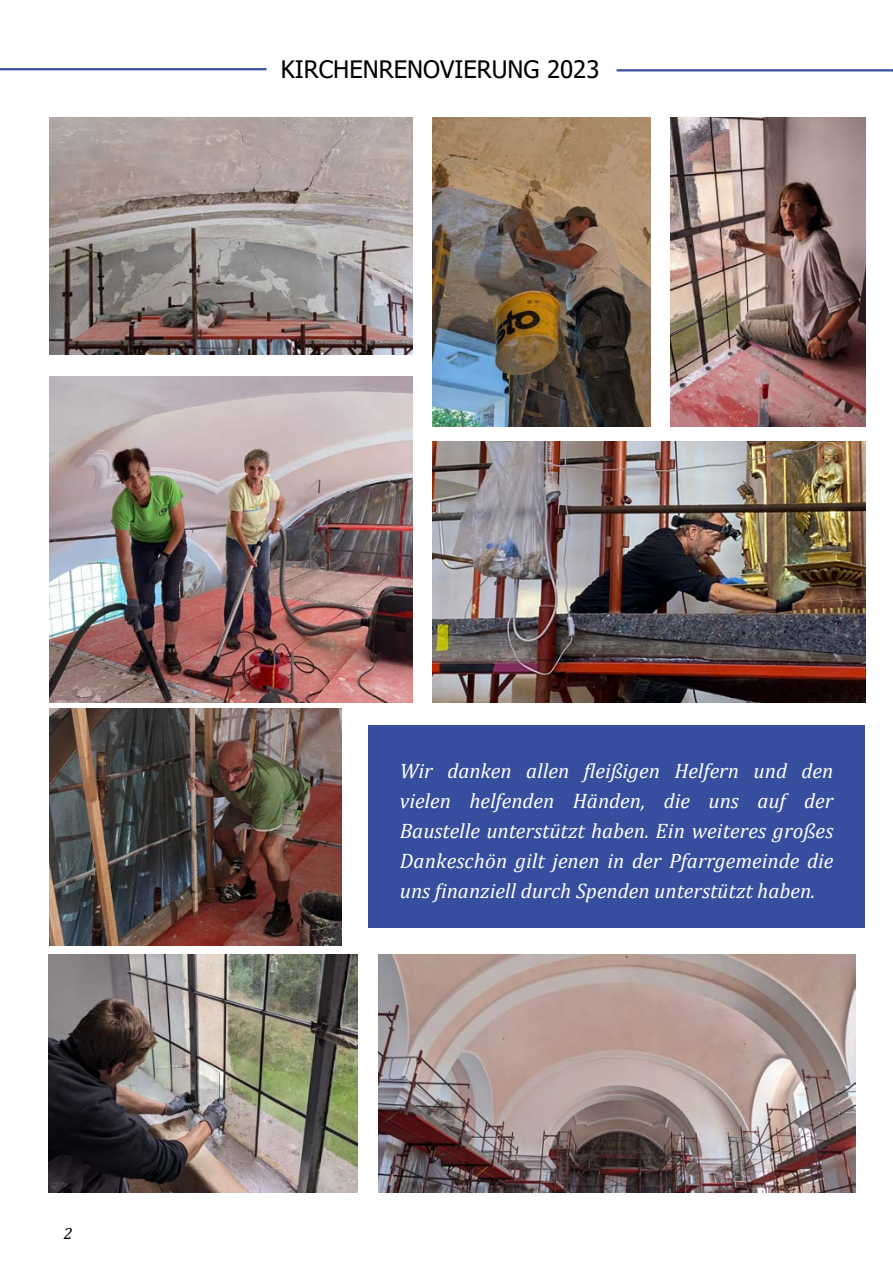
<style>
.page{position:relative;width:893px;height:1263px;background:#fff}
.page>*{position:absolute;margin:0;border:0;box-sizing:border-box;transform-origin:0 0}
.t1{font:24px "Tahoma";color:#000}
.Fließtext_neu{font:italic 21px/30px "Cambria";color:#fff;text-align:justify}
.t2{font:italic 16.5px "Cambria";color:#000}
</style>
<div class="page">
<hr style="left:617px;top:69px;width:276px;height:2px;background:#364e9d">
<hr style="left:0;top:68px;width:266px;height:2px;background:#364e9d">
<img style="left:670px;top:117px;width:196px;height:310px">
<img style="left:378px;top:955px;width:477px;height:237px">
<img style="left:50px;top:376px;width:362px;height:326px">
<img style="left:50px;top:117px;width:362px;height:238px">
<img style="left:432px;top:117px;width:218px;height:310px">
<img style="left:48px;top:955px;width:309px;height:238px">
<img style="left:432px;top:441px;width:434px;height:261px">
<img style="left:50px;top:708px;width:291px;height:237px">
<div style="left:368px;top:726px;width:497px;height:202px;background:#364e9d"></div>
<p class="t1" style="left:281px;top:54px;width:320px">KIRCHENRENOVIERUNG 2023</p>
<p class="t2" style="left:64px;top:1221px;width:10px">2</p>
<p class="Fließtext_neu" style="left:400px;top:755px;width:435px">Wir danken allen fleißigen Helfern und den vielen helfenden Händen, die uns auf der Baustelle unterstützt haben. Ein weiteres großes Dankeschön gilt jenen in der Pfarrgemeinde die uns finanziell durch Spenden unterstützt haben.</p>
</div>
